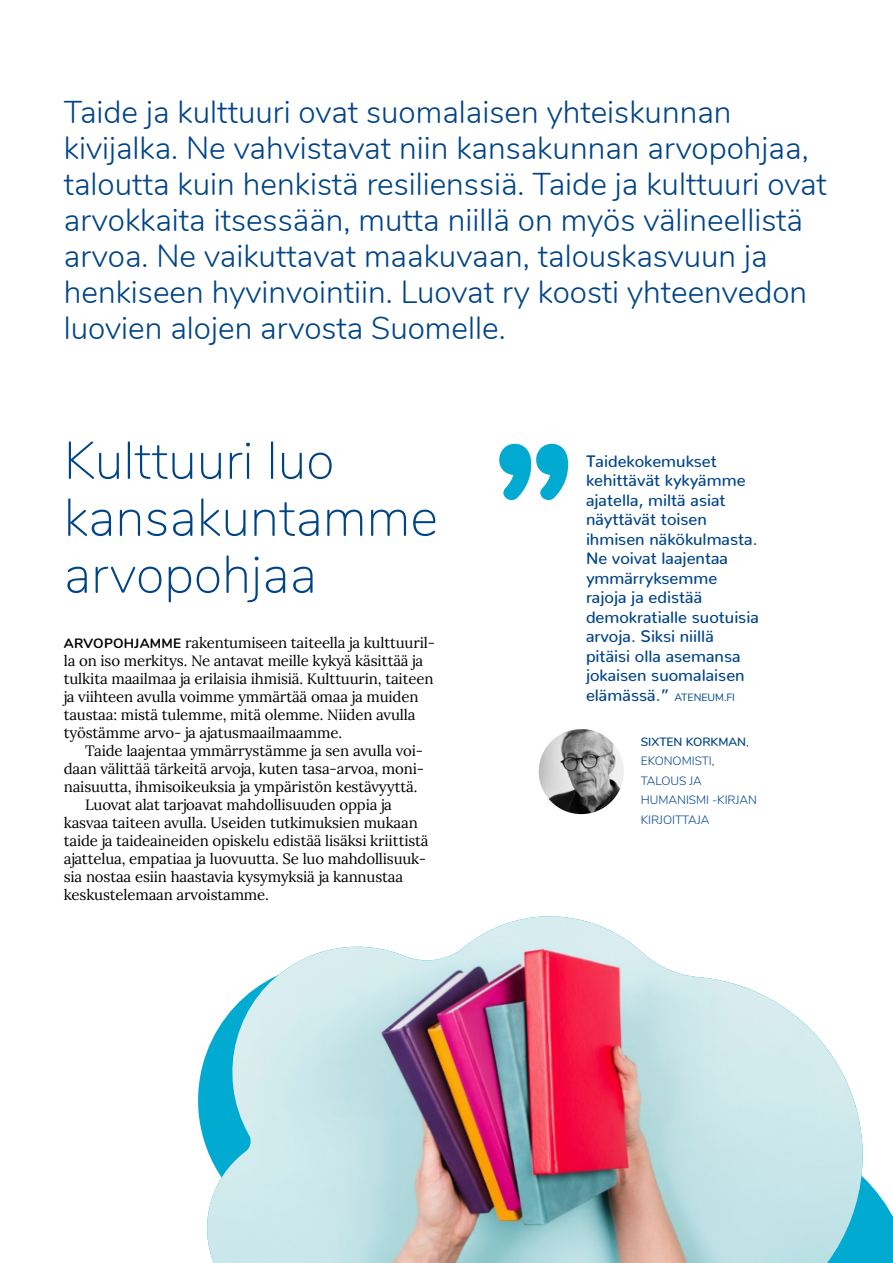
<style>
.page{position:relative;width:893px;height:1263px;background:#fff}
.page>*{position:absolute;margin:0;border:0;box-sizing:border-box;transform-origin:0 0}
.t1{font:200 52.5px/57px "Nunito";color:#004486}
.t2{font:300 31.5px/36px "Nunito";color:#004486}
.t3{font:500 16.5px/19.5px "Nunito";color:#004486}
.t4{font:15px/18px "Lora";letter-spacing:-.01em;color:#000}
.t5{font:300 12px/19.5px "Nunito";color:#004486}
.s1{font-family:"Nunito";font-weight:700;font-size:13.5px}
.s2{font-weight:400;font-size:10.5px}
.s3{font-weight:600}
</style>
<div class="page">
<svg style="left:499px;top:444px;width:69px;height:56px"></svg>
<img style="left:539px;top:729px;width:85px;height:85px;border-radius:43px">
<svg style="left:198px;top:1064px;width:690px;height:199px"></svg>
<img style="left:203px;top:916px;width:672px;height:347px">
<p class="t2" style="left:64px;top:92px;width:765px">Taide ja kulttuuri ovat suomalaisen yhteiskunnan kivijalka. Ne vahvistavat niin kansakunnan arvopohjaa, taloutta kuin henkistä resilienssiä. Taide ja kulttuuri ovat arvokkaita itsessään, mutta niillä on myös välineellistä arvoa. Ne vaikuttavat maakuvaan, talouskasvuun ja henkiseen hyvinvointiin. Luovat ry koosti yhteenvedon luovien alojen arvosta Suomelle.</p>
<p class="t1" style="left:64px;top:429px;width:376px">Kulttuuri luo kansakuntamme arvopohjaa</p>
<p class="t4" style="left:64px;top:633px;width:373px"><span class="s1">ARVOPOHJAMME</span> rakentumiseen taiteella ja kulttuuril&shy;la on iso merkitys. Ne antavat meille kykyä käsittää ja tulkita maailmaa ja erilaisia ihmisiä. Kulttuurin, taiteen ja viihteen avulla voimme ymmärtää omaa ja muiden taustaa: mistä tulemme, mitä olemme. Niiden avulla työstämme arvo- ja ajatusmaailmaamme.</p>
<p class="t4" style="left:64px;top:741px;width:362px;text-align:justify;text-indent:21px">Taide laajentaa ymmärrystämme ja sen avulla voi&shy;daan välittää tärkeitä arvoja, kuten tasa-arvoa, moni&shy;naisuutta, ihmisoikeuksia ja ympäristön kestävyyttä.</p>
<p class="t4" style="left:64px;top:795px;width:366px;text-indent:21px">Luovat alat tarjoavat mahdollisuuden oppia ja kasvaa taiteen avulla. Useiden tutkimuksien mukaan taide ja taideaineiden opiskelu edistää lisäksi kriittistä ajattelua, empatiaa ja luovuutta. Se luo mahdollisuuk&shy;sia nostaa esiin haastavia kysymyksiä ja kannustaa keskustelemaan arvoistamme.</p>
<p class="t3" style="left:586px;top:449px;width:174px">Taidekokemukset kehittävät kykyämme ajatella, miltä asiat näyttävät toisen ihmisen näkökulmasta.<br>Ne voivat laajentaa ymmärryksemme rajoja ja edistää demokratialle suotuisia arvoja. Siksi niillä pitäisi olla asemansa jokaisen suomalaisen elämässä.” <span class="s2">ATENEUM.FI</span></p>
<p class="t5" style="left:641px;top:731px;width:118px"><span class="s3">SIXTEN KORKMAN</span>,<br>EKONOMISTI,<br>TALOUS JA<br>HUMANISMI -KIRJAN<br>KIRJOITTAJA</p>
</div>
